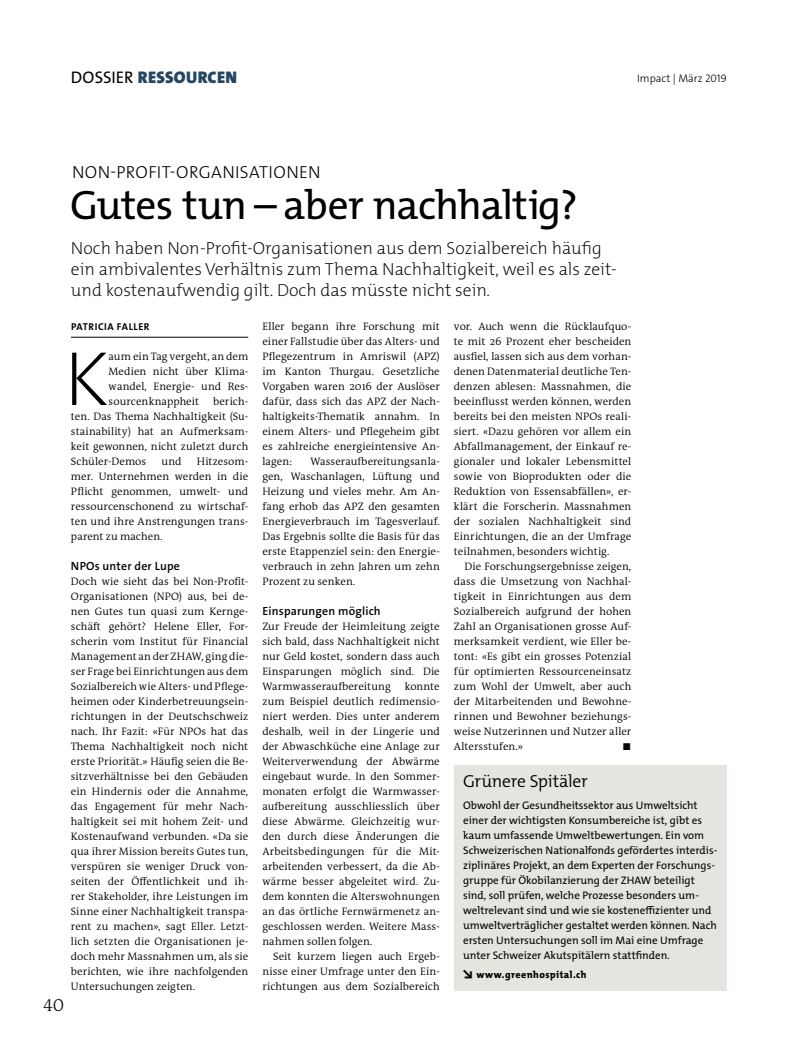
<style>
.page{position:relative;width:798px;height:1063px;background:#fff}
.page>*{position:absolute;margin:0;border:0;box-sizing:border-box;transform-origin:0 0}
.t1{font:200 77.5px "The Sans Os F";color:#000}
.t2{font:41.25px "The Mix Os F";letter-spacing:-.02em;color:#000}
.t3{font:200 17.5px/21.2px "The Mix Os F";color:#000}
.t4{font:300 17.5px "The Sans Os F";letter-spacing:.02em;color:#000}
.t5{font:300 17.5px "The Mix Os F";letter-spacing:-.015em;color:#000}
.t6{font:300 17.5px "The Antiqua B W3";color:#000}
.t7{font:900 16.88px "The Sans Os F";letter-spacing:.02em;color:#244660}
.t8{font:600 11.88px "The Sans Os F";letter-spacing:.015em;color:#000}
.t9{font:11px/15px "The Mix Os F";color:#000}
.t10{font:300 11px "The Sans Os F";color:#000}
.t11{font:300 10.88px/15px "The Antiqua B W4";letter-spacing:.005em;color:#000;text-align:justify}
.t12{font:800 10px "The Mix Os F";letter-spacing:.045em;color:#000}
.t13{font:700 10px "The Mix Os F";letter-spacing:.055em;color:#000}
.s1{font-weight:400;color:#000}
.s2{font-weight:900;font-size:11.88px}
</style>
<div class="page">
<div style="left:454px;top:765px;width:272px;height:225px;background:#e5e4df"></div>
<hr style="left:71px;top:337px;width:177px;height:1px;background:#000">
<h3 class="t7" style="left:71px;top:67px;width:168px"><span class="s1">DOSSIER</span> RESSOURCEN</h3>
<p class="t10" style="left:637px;top:72px;width:91px">Impact | März 2019</p>
<h3 class="t4" style="left:72px;top:161px;width:250px">NON-PROFIT-ORGANISATIONEN</h3>
<h2 class="t2" style="left:70px;top:179px;width:509px">Gutes tun – aber nachhaltig?</h2>
<h3 class="t3" style="left:71px;top:237px;width:545px">Noch haben Non-Profit-Organisationen aus dem Sozialbereich häufig ein ambivalentes Verhältnis zum Thema Nachhaltigkeit, weil es als zeit&shy;und kostenaufwendig gilt. Doch das müsste nicht sein.</h3>
<p class="t13" style="left:71px;top:320px;width:80px">PATRICIA FALLER</p>
<h1 class="t1" style="left:64px;top:329px;width:46px">K</h1>
<p class="t11" style="left:109px;top:349px;width:141px">aum ein Tag vergeht, an dem Medien nicht über Klima&shy;wandel, Energie- und Res&shy;sourcenknappheit</p>
<p class="t11" style="left:71px;top:394px;width:179px;text-indent:142px">berich&shy;ten. Das Thema Nachhaltigkeit (Su&shy;stainability) hat an Aufmerksam&shy;keit gewonnen, nicht zuletzt durch Schüler-Demos</p>
<p class="t11" style="left:161px;top:454px;width:21px">und</p>
<p class="t11" style="left:71px;top:454px;width:179px;text-indent:126px">Hitzesom&shy;mer. Unternehmen werden in die Pflicht genommen, umwelt- und ressourcenschonend zu wirtschaf&shy;ten und ihre Anstrengungen trans&shy;parent zu machen.</p>
<p class="t8" style="left:71px;top:558px;width:110px">NPOs unter der Lupe</p>
<p class="t11" style="left:71px;top:574px;width:179px">Doch wie sieht das bei Non-Profit-Organisationen (NPO) aus, bei de&shy;nen Gutes tun quasi zum Kernge&shy;schäft gehört? Helene Eller, For&shy;scherin vom Institut für Financial Management an der ZHAW, ging die&shy;ser Frage bei Einrichtungen aus dem Sozialbereich wie Alters- und Pflege&shy;heimen oder Kinderbetreuungsein&shy;richtungen in der Deutschschweiz nach. Ihr Fazit: «Für NPOs hat das Thema Nachhaltigkeit noch nicht erste Priorität.» Häufig seien die Be&shy;sitzverhältnisse bei den Gebäuden ein Hindernis oder die Annahme, das Engagement für mehr Nach&shy;haltigkeit sei mit hohem Zeit- und Kostenaufwand verbunden. «Da sie qua ihrer Mission bereits Gutes tun, verspüren sie weniger Druck von&shy;seiten der Öffentlichkeit und ih&shy;rer Stakeholder, ihre Leistungen im Sinne einer Nachhaltigkeit transpa&shy;rent zu machen», sagt Eller. Letzt&shy;lich setzten die Organisationen je&shy;doch mehr Massnahmen um, als sie berichten, wie ihre nachfolgenden Untersuchungen zeigten.</p>
<h3 class="t6" style="left:44px;top:994px;width:22px">40</h3>
<p class="t11" style="left:262px;top:319px;width:179px">Eller begann ihre Forschung mit einer Fallstudie über das Alters- und Pflegezentrum in Amriswil (APZ) im Kanton Thurgau. Gesetzliche Vorgaben waren 2016 der Auslöser dafür, dass sich das APZ der Nach&shy;haltigkeits-Thematik annahm. In einem Alters- und Pflegeheim gibt es zahlreiche energieintensive An&shy;lagen:</p>
<p class="t11" style="left:262px;top:454px;width:179px;text-indent:48px">Wasseraufbereitungsanla&shy;gen, Waschanlagen, Lüftung und Heizung und vieles mehr. Am An&shy;fang erhob das APZ den gesamten Energieverbrauch im Tagesverlauf.<br>Das Ergebnis sollte die Basis für das erste Etappenziel sein: den Energie&shy;verbrauch in zehn Jahren um zehn Prozent zu senken.</p>
<p class="t8" style="left:262px;top:603px;width:120px">Einsparungen möglich</p>
<p class="t11" style="left:262px;top:619px;width:179px">Zur Freude der Heimleitung zeigte sich bald, dass Nachhaltigkeit nicht nur Geld kostet, sondern dass auch Einsparungen möglich sind. Die Warmwasseraufbereitung</p>
<p class="t11" style="left:262px;top:679px;width:179px;text-indent:142px">konnte zum Beispiel deutlich redimensio&shy;niert werden. Dies unter anderem deshalb, weil in der Lingerie und der Abwaschküche eine Anlage zur Weiterverwendung der Abwärme eingebaut wurde. In den Sommer&shy;monaten erfolgt die Warmwasser&shy;aufbereitung ausschliesslich über diese Abwärme. Gleichzeitig wur&shy;den durch diese Änderungen die Arbeitsbedingungen für die Mit&shy;arbeitenden verbessert, da die Ab&shy;wärme besser abgeleitet wird. Zu&shy;dem konnten die Alterswohnungen an das örtliche Fernwärmenetz an&shy;geschlossen werden. Weitere Mass&shy;nahmen sollen folgen.</p>
<p class="t11" style="left:262px;top:949px;width:179px;text-indent:11px">Seit kurzem liegen auch Ergeb&shy;nisse einer Umfrage unter den Ein&shy;richtungen aus dem Sozialbereich</p>
<p class="t11" style="left:454px;top:319px;width:179px">vor. Auch wenn die Rücklaufquo&shy;te mit 26 Prozent eher bescheiden ausfiel, lassen sich aus dem vorhan&shy;denen Datenmaterial deutliche Ten&shy;denzen ablesen: Massnahmen, die beeinflusst werden können, werden bereits bei den meisten NPOs reali&shy;siert. «Dazu gehören vor allem ein Abfallmanagement, der Einkauf re&shy;gionaler und lokaler Lebensmittel sowie von Bioprodukten oder die Reduktion von Essensabfällen», er&shy;klärt die Forscherin. Massnahmen der sozialen Nachhaltigkeit sind Einrichtungen, die an der Umfrage teilnahmen, besonders wichtig.</p>
<p class="t11" style="left:454px;top:559px;width:179px;text-indent:11px">Die Forschungsergebnisse zeigen, dass die Umsetzung von Nachhal&shy;tigkeit in Einrichtungen aus dem Sozialbereich aufgrund der hohen Zahl an Organisationen grosse Auf&shy;merksamkeit verdient, wie Eller be&shy;tont: «Es gibt ein grosses Potenzial für optimierten Ressourceneinsatz zum Wohl der Umwelt, aber auch der Mitarbeitenden und Bewohne&shy;rinnen und Bewohner beziehungs&shy;weise Nutzerinnen und Nutzer aller Altersstufen.»</p>
<p class="t12" style="left:622px;top:740px;width:10px">◼</p>
<h3 class="t5" style="left:463px;top:770px;width:126px">Grünere Spitäler</h3>
<p class="t9" style="left:463px;top:798px;width:255px">Obwohl der Gesundheitssektor aus Umweltsicht einer der wichtigsten Konsumbereiche ist, gibt es kaum umfassende Umweltbewertungen. Ein vom Schweizerischen Nationalfonds gefördertes interdis&shy;ziplinäres Projekt, an dem Experten der Forschungs&shy;gruppe für Ökobilanzierung der ZHAW beteiligt sind, soll prüfen, welche Prozesse besonders um&shy;weltrelevant sind und wie sie kosteneffizienter und umweltverträglicher gestaltet werden können. Nach ersten Untersuchungen soll im Mai eine Umfrage unter Schweizer Akutspitälern stattfinden.</p>
<p class="t12" style="left:463px;top:968px;width:125px"><span class="s2">↘</span> www.greenhospital.ch</p>
</div>
